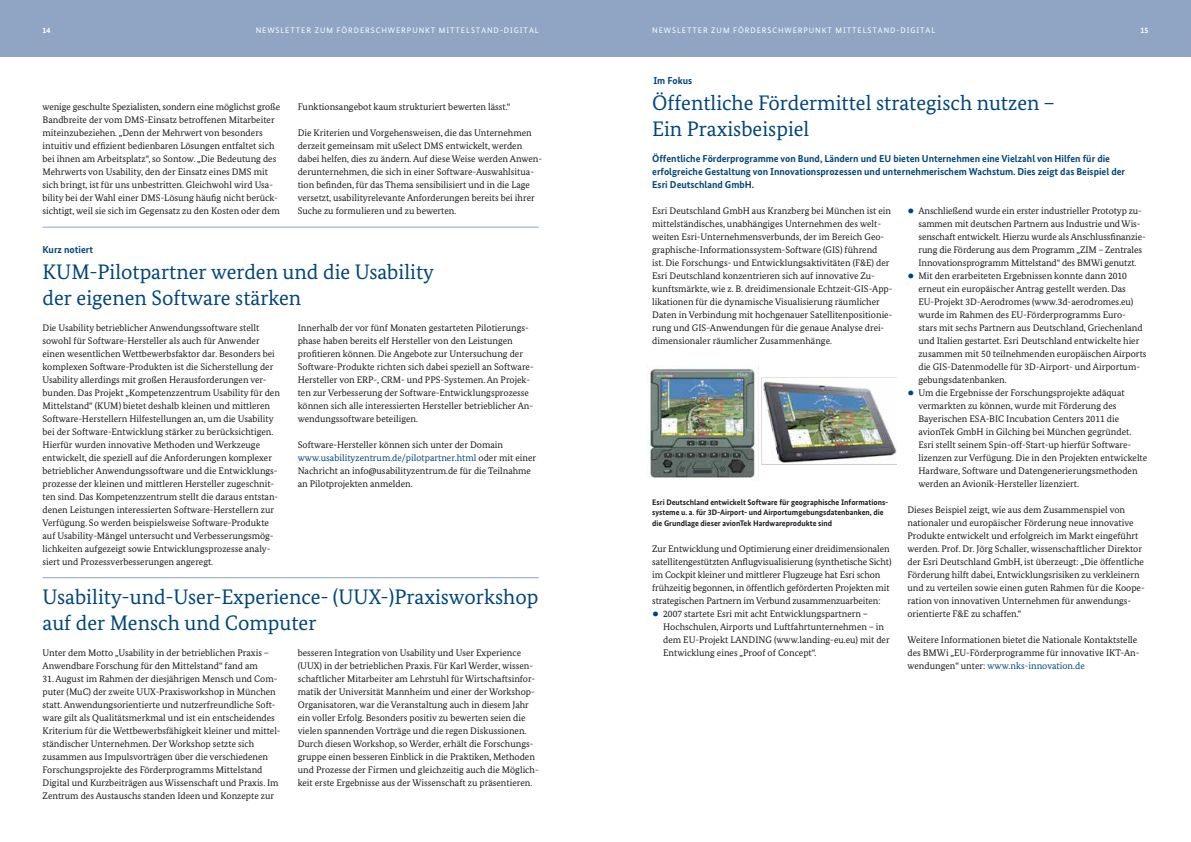
<style>
.page{position:relative;width:1191px;height:842px;background:#fff}
.page>*{position:absolute;margin:0;border:0;box-sizing:border-box;transform-origin:0 0}
.t1{font:21px/26px "Bundes Serif";color:#004578}
.t2{font:700 10px/13px "Bundes Sans";color:#004578}
.t3{font:9.5px/13px "Bundes Serif";color:#1a171c}
.Bildunterschrift{font:700 8px/10.5px "Bundes Sans";color:#1a171c}
.t4{font:8px "Bundes Sans";letter-spacing:.11em;color:#fff}
.t5{font:700 8px "Bundes Sans";color:#fff}
.s1{color:#004578}
.s2{font-weight:700;font-size:21px;color:#004578}
</style>
<div class="page">
<div style="left:0;top:0;width:595px;height:57px;background:#8fa5c3"></div>
<div style="left:595px;top:0;width:596px;height:57px;background:#8fa5c3"></div>
<hr style="left:43px;top:227px;width:496px;height:1px;background:#8fa5c3">
<hr style="left:43px;top:577px;width:496px;height:1px;background:#8fa5c3">
<img style="left:648px;top:365px;width:248px;height:116px">
<p class="t5" style="left:43px;top:25px;width:9px">14</p>
<p class="t4" style="left:256px;top:25px;width:284px">NEWSLETTER ZUM FÖRDERSCHWERPUNKT MITTELSTAND-DIGITAL</p>
<p class="t4" style="left:652px;top:25px;width:284px">NEWSLETTER ZUM FÖRDERSCHWERPUNKT MITTELSTAND-DIGITAL</p>
<p class="t5" style="left:1140px;top:25px;width:9px">15</p>
<p class="t3" style="left:43px;top:100px;width:239px">wenige geschulte Spezialisten, sondern eine möglichst große Bandbreite der vom DMS-Einsatz betroffenen Mitarbeiter miteinzubeziehen. „Denn der Mehrwert von besonders intuitiv und effizient bedienbaren Lösungen entfaltet sich bei ihnen am Arbeitsplatz“, so Sontow. „Die Bedeutung des Mehrwerts von Usability, den der Einsatz eines DMS mit sich bringt, ist für uns unbestritten. Gleichwohl wird Usa&shy;bility bei der Wahl einer DMS-Lösung häufig nicht berück&shy;sichtigt, weil sie sich im Gegensatz zu den Kosten oder dem</p>
<p class="t3" style="left:298px;top:100px;width:214px">Funktionsangebot kaum strukturiert bewerten lässt.“</p>
<p class="t3" style="left:298px;top:126px;width:246px">Die Kriterien und Vorgehensweisen, die das Unternehmen derzeit gemeinsam mit uSelect DMS entwickelt, werden dabei helfen, dies zu ändern. Auf diese Weise werden Anwen&shy;derunternehmen, die sich in einer Software-Auswahlsitua&shy;tion befinden, für das Thema sensibilisiert und in die Lage versetzt, usabilityrelevante Anforderungen bereits bei ihrer Suche zu formulieren und zu bewerten.</p>
<h4 class="t2" style="left:43px;top:243px;width:52px">Kurz notiert</h4>
<h2 class="t1" style="left:43px;top:258px;width:393px">KUM-Pilotpartner werden und die Usability der eigenen Software stärken</h2>
<p class="t3" style="left:43px;top:321px;width:239px">Die Usability betrieblicher Anwendungssoftware stellt sowohl für Software-Hersteller als auch für Anwender einen wesentlichen Wettbewerbsfaktor dar. Besonders bei komplexen Software-Produkten ist die Sicherstellung der Usability allerdings mit großen Herausforderungen ver&shy;bunden. Das Projekt „Kompetenzzentrum Usability für den Mittelstand“ (KUM) bietet deshalb kleinen und mittleren Software-Herstellern Hilfestellungen an, um die Usability bei der Software-Entwicklung stärker zu berücksichtigen.<br>Hierfür wurden innovative Methoden und Werkzeuge entwickelt, die speziell auf die Anforderungen komplexer betrieblicher Anwendungssoftware und die Entwicklungs&shy;prozesse der kleinen und mittleren Hersteller zugeschnit&shy;ten sind. Das Kompetenzzentrum stellt die daraus entstan&shy;denen Leistungen interessierten Software-Herstellern zur Verfügung. So werden beispielsweise Software-Produkte auf Usability-Mängel untersucht und Verbesserungsmög&shy;lichkeiten aufgezeigt sowie Entwicklungsprozesse analy&shy;siert und Prozessverbesserungen angeregt.</p>
<p class="t3" style="left:298px;top:321px;width:237px">Innerhalb der vor fünf Monaten gestarteten Pilotierungs&shy;phase haben bereits elf Hersteller von den Leistungen profitieren können. Die Angebote zur Untersuchung der Software-Produkte richten sich dabei speziell an Software-Hersteller von ERP-, CRM- und PPS-Systemen. An Projek&shy;ten zur Verbesserung der Software-Entwicklungsprozesse können sich alle interessierten Hersteller betrieblicher An&shy;wendungssoftware beteiligen.</p>
<p class="t3" style="left:298px;top:438px;width:240px">Software-Hersteller können sich unter der Domain <span class="s1">www.usabilityzentrum.de/pilotpartner.html</span> oder mit einer Nachricht an info@usabilityzentrum.de für die Teilnahme an Pilotprojekten anmelden.</p>
<h2 class="t1" style="left:43px;top:583px;width:497px">Usability-und-User-Experience- (UUX-)Praxisworkshop auf der Mensch und Computer</h2>
<p class="t3" style="left:298px;top:646px;width:242px">besseren Integration von Usability und User Experience (UUX) in der betrieblichen Praxis. Für Karl Werder, wissen&shy;schaftlicher Mitarbeiter am Lehrstuhl für Wirtschaftsinfor&shy;matik der Universität Mannheim und einer der Workshop-Organisatoren, war die Veranstaltung auch in diesem Jahr ein voller Erfolg. Besonders positiv zu bewerten seien die vielen spannenden Vorträge und die regen Diskussionen.<br>Durch diesen Workshop, so Werder, erhält die Forschungs&shy;gruppe einen besseren Einblick in die Praktiken, Methoden und Prozesse der Firmen und gleichzeitig auch die Möglich&shy;keit erste Ergebnisse aus der Wissenschaft zu präsentieren.</p>
<p class="t3" style="left:43px;top:646px;width:228px">Unter dem Motto „Usability in der betrieblichen Praxis –<br>Anwendbare Forschung für den Mittelstand“ fand am</p>
<p class="t3" style="left:43px;top:672px;width:240px">31. August im Rahmen der diesjährigen Mensch und Com&shy;puter (MuC) der zweite UUX-Praxisworkshop in München statt. Anwendungsorientierte und nutzerfreundliche Soft&shy;ware gilt als Qualitätsmerkmal und ist ein entscheidendes Kriterium für die Wettbewerbsfähigkeit kleiner und mittel&shy;ständischer Unternehmen. Der Workshop setzte sich zusammen aus Impulsvorträgen über die verschiedenen Forschungsprojekte des Förderprogramms Mittelstand Digital und Kurzbeiträgen aus Wissenschaft und Praxis. Im Zentrum des Austauschs standen Ideen und Konzepte zur</p>
<h4 class="t2" style="left:653px;top:74px;width:40px">Im Fokus</h4>
<h2 class="t1" style="left:652px;top:89px;width:404px">Öffentliche Fördermittel strategisch nutzen –<br>Ein Praxisbeispiel</h2>
<h4 class="t2" style="left:652px;top:152px;width:459px">Öffentliche Förderprogramme von Bund, Ländern und EU bieten Unternehmen eine Vielzahl von Hilfen für die</h4>
<h4 class="t2" style="left:652px;top:165px;width:474px">erfolgreiche Gestaltung von Innovationsprozessen und unternehmerischem Wachstum. Dies zeigt das Beispiel der<br>Esri Deutschland GmbH.</h4>
<p class="t3" style="left:652px;top:204px;width:242px">Esri Deutschland GmbH aus Kranzberg bei München ist ein mittelständisches, unabhängiges Unternehmen des welt&shy;weiten Esri-Unternehmensverbunds, der im Bereich Geo&shy;graphische-Informationssystem-Software (GIS) führend<br>ist. Die Forschungs- und Entwicklungsaktivitäten (F&amp;E) der Esri Deutschland konzentrieren sich auf innovative Zu&shy;kunftsmärkte, wie z. B. dreidimensionale Echtzeit-GIS-App&shy;likationen für die dynamische Visualisierung räumlicher Daten in Verbindung mit hochgenauer Satellitenpositionie&shy;rung und GIS-Anwendungen für die genaue Analyse drei&shy;dimensionaler räumlicher Zusammenhänge.</p>
<p class="t3" style="left:918px;top:204px;width:229px;text-indent:-11px"><span class="s2">•</span> Anschließend wurde ein erster industrieller Prototyp zu&shy;sammen mit deutschen Partnern aus Industrie und Wis&shy;senschaft entwickelt. Hierzu wurde als Anschlussfinanzie&shy;rung die Förderung aus dem Programm „ZIM – Zentrales Innovationsprogramm Mittelstand“ des BMWi genutzt.</p>
<p class="t3" style="left:918px;top:269px;width:230px;text-indent:-11px"><span class="s2">•</span> Mit den erarbeiteten Ergebnissen konnte dann 2010 erneut ein europäischer Antrag gestellt werden. Das EU-Projekt 3D-Aerodromes (www.3d-aerodromes.eu) wurde im Rahmen des EU-Förderprogramms Euro-<br>stars mit sechs Partnern aus Deutschland, Griechenland und Italien gestartet. Esri Deutschland entwickelte hier zusammen mit 50 teilnehmenden europäischen Airports die GIS-Datenmodelle für 3D-Airport- und Airportum&shy;gebungsdatenbanken.</p>
<p class="t3" style="left:918px;top:386px;width:230px;text-indent:-11px"><span class="s2">•</span> Um die Ergebnisse der Forschungsprojekte adäquat vermarkten zu können, wurde mit Förderung des Bayerischen ESA-BIC Incubation Centers 2011 die avionTek GmbH in Gilching bei München gegründet.<br>Esri stellt seinem Spin-off-Start-up hierfür Software&shy;lizenzen zur Verfügung. Die in den Projekten entwickelte Hardware, Software und Datengenerierungsmethoden werden an Avionik-Hersteller lizenziert.</p>
<p class="t3" style="left:907px;top:503px;width:239px">Dieses Beispiel zeigt, wie aus dem Zusammenspiel von nationaler und europäischer Förderung neue innovative Produkte entwickelt und erfolgreich im Markt eingeführt werden. Prof. Dr. Jörg Schaller, wissenschaftlicher Direktor der Esri Deutschland GmbH, ist überzeugt: „Die öffentliche Förderung hilft dabei, Entwicklungsrisiken zu verkleinern und zu verteilen sowie einen guten Rahmen für die Koope&shy;ration von innovativen Unternehmen für anwendungs&shy;orientierte F&amp;E zu schaffen.“</p>
<p class="t3" style="left:907px;top:633px;width:234px">Weitere Informationen bietet die Nationale Kontaktstelle des BMWi „EU-Förderprogramme für innovative IKT-An&shy;wendungen“ unter: <span class="s1">www.nks-innovation.de</span></p>
<p class="Bildunterschrift" style="left:652px;top:497px;width:238px">Esri Deutschland entwickelt Software für geographische Informations&shy;systeme u. a. für 3D-Airport- und Airportumgebungsdatenbanken, die die Grundlage dieser avionTek Hardwareprodukte sind</p>
<p class="t3" style="left:652px;top:542px;width:241px">Zur Entwicklung und Optimierung einer dreidimensionalen satellitengestützten Anflugvisualisierung (synthetische Sicht) im Cockpit kleiner und mittlerer Flugzeuge hat Esri schon frühzeitig begonnen, in öffentlich geförderten Projekten mit strategischen Partnern im Verbund zusammenzuarbeiten:</p>
<p class="t3" style="left:663px;top:607px;width:228px;text-indent:-11px"><span class="s2">•</span> 2007 startete Esri mit acht Entwicklungspartnern – Hochschulen, Airports und Luftfahrtunternehmen – in dem EU-Projekt LANDING (www.landing-eu.eu) mit der Entwicklung eines „Proof of Concept“.</p>
</div>
